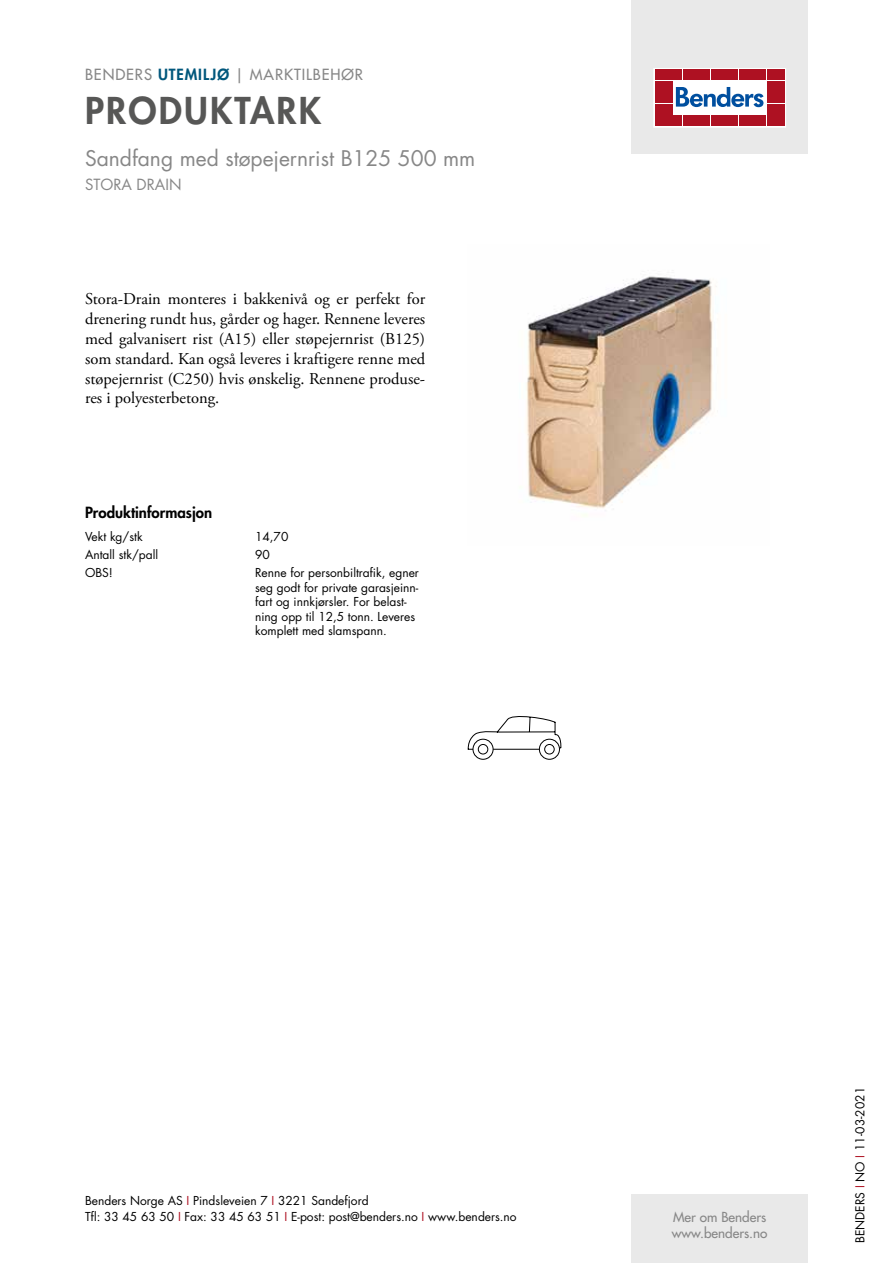
<style>
.page{position:relative;width:893px;height:1263px;background:#fff}
.page>*{position:absolute;margin:0;border:0;box-sizing:border-box;transform-origin:0 0}
.t1{font:800 36px "Futura Std";letter-spacing:.06em;color:#575756}
.t2{font:21px "Futura Std";color:#878787}
.t3{font:16.5px/19.8px "Adobe Garamond Pro";color:#000;text-align:justify}
.t4{font:500 15px "Futura Std";letter-spacing:.06em;color:#878787}
.t5{font:800 15px "Futura Std";color:#000}
.t6{font:15px "Futura Std";color:#878787}
.t7{font:500 13.5px/16.2px "Futura Std";color:#878787}
.t8{font:12px/14.4px "Futura Std";color:#000}
.s1{font-weight:800;color:#00577c}
.s2{color:#ae1122}
</style>
<div class="page">
<div style="left:631px;top:0;width:177px;height:153px;background:#e9e9e9"></div>
<div style="left:631px;top:1195px;width:177px;height:68px;background:#e9e9e9"></div>
<svg style="left:656px;top:70px;width:128px;height:55px;background:#ebc5ca"></svg>
<div style="left:654px;top:68px;width:132px;height:59px;border:1px solid #fff"></div>
<div style="left:655px;top:70px;width:8px;height:10px;background:#ae1122"></div>
<div style="left:664px;top:70px;width:8px;height:10px;background:#ae1122"></div>
<div style="left:655px;top:81px;width:8px;height:10px;background:#ae1122"></div>
<div style="left:664px;top:81px;width:8px;height:10px;background:#ae1122"></div>
<div style="left:655px;top:93px;width:8px;height:10px;background:#ae1122"></div>
<div style="left:664px;top:93px;width:8px;height:10px;background:#ae1122"></div>
<div style="left:655px;top:104px;width:8px;height:11px;background:#ae1122"></div>
<div style="left:664px;top:104px;width:8px;height:11px;background:#ae1122"></div>
<div style="left:655px;top:116px;width:8px;height:10px;background:#ae1122"></div>
<div style="left:664px;top:116px;width:8px;height:10px;background:#ae1122"></div>
<div style="left:674px;top:70px;width:8px;height:10px;background:#ae1122"></div>
<div style="left:683px;top:70px;width:8px;height:10px;background:#ae1122"></div>
<div style="left:692px;top:70px;width:8px;height:10px;background:#ae1122"></div>
<div style="left:702px;top:70px;width:8px;height:10px;background:#ae1122"></div>
<div style="left:711px;top:70px;width:8px;height:10px;background:#ae1122"></div>
<div style="left:720px;top:70px;width:8px;height:10px;background:#ae1122"></div>
<div style="left:730px;top:70px;width:8px;height:10px;background:#ae1122"></div>
<div style="left:739px;top:70px;width:8px;height:10px;background:#ae1122"></div>
<div style="left:748px;top:70px;width:8px;height:10px;background:#ae1122"></div>
<div style="left:758px;top:70px;width:8px;height:10px;background:#ae1122"></div>
<div style="left:674px;top:116px;width:8px;height:10px;background:#ae1122"></div>
<div style="left:683px;top:116px;width:8px;height:10px;background:#ae1122"></div>
<div style="left:692px;top:116px;width:8px;height:10px;background:#ae1122"></div>
<div style="left:702px;top:116px;width:8px;height:10px;background:#ae1122"></div>
<div style="left:711px;top:116px;width:8px;height:10px;background:#ae1122"></div>
<div style="left:720px;top:116px;width:8px;height:10px;background:#ae1122"></div>
<div style="left:730px;top:116px;width:8px;height:10px;background:#ae1122"></div>
<div style="left:739px;top:116px;width:8px;height:10px;background:#ae1122"></div>
<div style="left:748px;top:116px;width:8px;height:10px;background:#ae1122"></div>
<div style="left:758px;top:116px;width:8px;height:10px;background:#ae1122"></div>
<div style="left:767px;top:70px;width:8px;height:10px;background:#ae1122"></div>
<div style="left:776px;top:70px;width:8px;height:10px;background:#ae1122"></div>
<div style="left:767px;top:81px;width:8px;height:10px;background:#ae1122"></div>
<div style="left:776px;top:81px;width:8px;height:10px;background:#ae1122"></div>
<div style="left:767px;top:93px;width:8px;height:10px;background:#ae1122"></div>
<div style="left:776px;top:93px;width:8px;height:10px;background:#ae1122"></div>
<div style="left:767px;top:104px;width:8px;height:11px;background:#ae1122"></div>
<div style="left:776px;top:104px;width:8px;height:11px;background:#ae1122"></div>
<div style="left:767px;top:116px;width:8px;height:10px;background:#ae1122"></div>
<div style="left:776px;top:116px;width:8px;height:10px;background:#ae1122"></div>
<svg style="left:676px;top:87px;width:87px;height:20px;background:#89add2"></svg>
<img style="left:526px;top:276px;width:191px;height:240px">
<div style="left:473px;top:739px;width:20px;height:21px;border:1px solid #000;border-radius:50%"></div>
<div style="left:539px;top:739px;width:21px;height:21px;border:1px solid #000;border-radius:50%"></div>
<svg style="left:468px;top:716px;width:93px;height:39px"></svg>
<p class="t4" style="left:85px;top:65px;width:279px">BENDERS <span class="s1">UTEMILJØ</span> | MARKTILBEHØR</p>
<h1 class="t1" style="left:85px;top:87px;width:238px">PRODUKTARK</h1>
<h2 class="t2" style="left:85px;top:144px;width:392px">Sandfang med støpejernrist B125 500 mm</h2>
<p class="t6" style="left:85px;top:175px;width:98px">STORA DRAIN</p>
<p class="t3" style="left:85px;top:290px;width:342px">Stora-Drain monteres i bakkenivå og er perfekt for drenering rundt hus, gårder og hager. Rennene leveres med galvanisert rist (A15) eller støpejernrist (B125) som standard. Kan også leveres i kraftigere renne med støpejernrist (C250) hvis ønskelig. Rennene produse&shy;res i polyesterbetong.</p>
<p class="t5" style="left:85px;top:503px;width:129px">Produktinformasjon</p>
<p class="t8" style="left:85px;top:529px;width:59px">Vekt kg/stk</p>
<p class="t8" style="left:255px;top:529px;width:35px">14,70</p>
<p class="t8" style="left:85px;top:548px;width:75px">Antall stk/pall</p>
<p class="t8" style="left:255px;top:548px;width:16px">90</p>
<p class="t8" style="left:85px;top:566px;width:29px">OBS!</p>
<p class="t8" style="left:255px;top:566px;width:165px">Renne for personbiltrafik, egner seg godt for private garasjeinn&shy;fart og innkjørsler. For belast&shy;ning opp til 12,5 tonn. Leveres komplett med slamspann.</p>
<p class="t8" style="left:85px;top:1192px;width:433px;line-height:16.5px">Benders Norge AS <span class="s2">I</span> Pindsleveien 7 <span class="s2">I</span> 3221 Sandefjord<br>Tfl: 33 45 63 50 <span class="s2">I</span> Fax: 33 45 63 51 <span class="s2">I</span> E-post: post@benders.no <span class="s2">I</span> www.benders.no</p>
<p class="t7" style="left:672px;top:1209px;width:97px">Mer om Benders www.benders.no</p>
<p class="t8" style="left:853px;top:1243px;width:157px;rotate:-90deg">BENDERS <span class="s2">I</span> NO <span class="s2">I</span> 11-03-2021</p>
</div>
